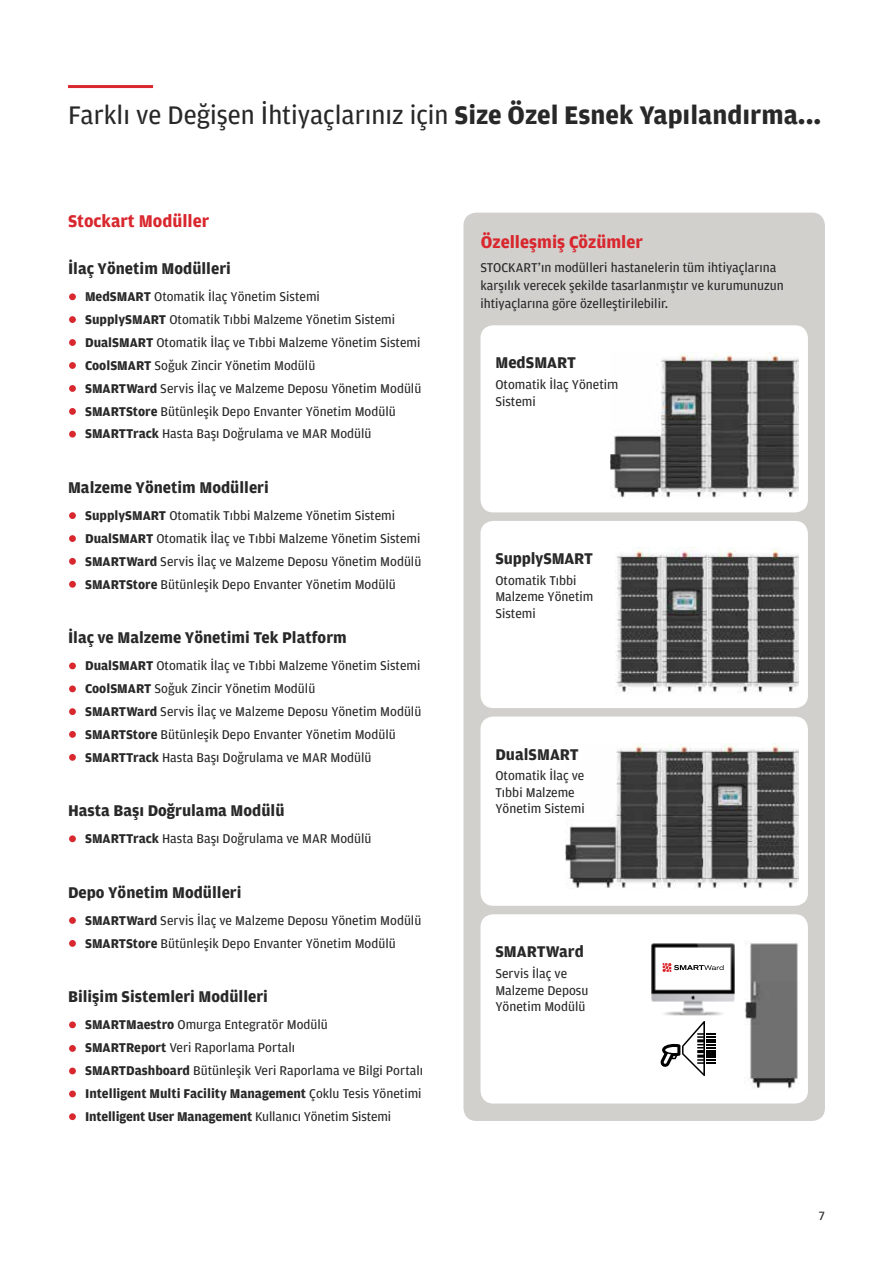
<style>
.page{position:relative;width:893px;height:1263px;background:#fff}
.page>*{position:absolute;margin:0;border:0;box-sizing:border-box;transform-origin:0 0}
.t1{font:27px "Amplitude";color:#292829}
.t2{font:700 18px "Amplitude";color:#d9272e}
.t3{font:700 16.5px "Amplitude";color:#292829}
.t4{font:13.5px/23px "Amplitude";color:#292829}
.t5{font:12.75px "Amplitude";color:#292829}
.s1{font-weight:700}
</style>
<div class="page">
<div style="left:463px;top:213px;width:362px;height:908px;background:#d2d0cd;border-radius:13px"></div>
<div style="left:480px;top:325px;width:328px;height:187px;background:#fff;border-radius:13px"></div>
<div style="left:480px;top:521px;width:328px;height:187px;background:#fff;border-radius:13px"></div>
<div style="left:480px;top:716px;width:328px;height:190px;background:#fff;border-radius:13px"></div>
<div style="left:480px;top:914px;width:328px;height:189px;background:#fff;border-radius:13px"></div>
<hr style="left:68px;top:85px;width:85px;height:3px;background:#d9272e">
<div style="left:69px;top:293px;width:7px;height:7px;background:#d9272e;border-radius:50%"></div>
<div style="left:69px;top:316px;width:7px;height:7px;background:#d9272e;border-radius:50%"></div>
<div style="left:69px;top:339px;width:7px;height:7px;background:#d9272e;border-radius:50%"></div>
<div style="left:69px;top:362px;width:7px;height:7px;background:#d9272e;border-radius:50%"></div>
<div style="left:69px;top:385px;width:7px;height:7px;background:#d9272e;border-radius:50%"></div>
<div style="left:69px;top:408px;width:7px;height:7px;background:#d9272e;border-radius:50%"></div>
<div style="left:69px;top:431px;width:7px;height:7px;background:#d9272e;border-radius:50%"></div>
<div style="left:69px;top:512px;width:7px;height:7px;background:#d9272e;border-radius:50%"></div>
<div style="left:69px;top:535px;width:7px;height:7px;background:#d9272e;border-radius:50%"></div>
<div style="left:69px;top:558px;width:7px;height:7px;background:#d9272e;border-radius:50%"></div>
<div style="left:69px;top:581px;width:7px;height:7px;background:#d9272e;border-radius:50%"></div>
<div style="left:69px;top:662px;width:7px;height:7px;background:#d9272e;border-radius:50%"></div>
<div style="left:69px;top:685px;width:7px;height:7px;background:#d9272e;border-radius:50%"></div>
<div style="left:69px;top:708px;width:7px;height:7px;background:#d9272e;border-radius:50%"></div>
<div style="left:69px;top:731px;width:7px;height:7px;background:#d9272e;border-radius:50%"></div>
<div style="left:69px;top:754px;width:7px;height:7px;background:#d9272e;border-radius:50%"></div>
<div style="left:69px;top:835px;width:7px;height:7px;background:#d9272e;border-radius:50%"></div>
<div style="left:69px;top:917px;width:7px;height:7px;background:#d9272e;border-radius:50%"></div>
<div style="left:69px;top:940px;width:7px;height:7px;background:#d9272e;border-radius:50%"></div>
<div style="left:69px;top:1045px;width:7px;height:7px;background:#d9272e;border-radius:50%"></div>
<div style="left:69px;top:1067px;width:7px;height:7px;background:#d9272e;border-radius:50%"></div>
<div style="left:69px;top:1090px;width:7px;height:7px;background:#d9272e;border-radius:50%"></div>
<div style="left:69px;top:1113px;width:7px;height:7px;background:#d9272e;border-radius:50%"></div>
<div style="left:69px;top:1021px;width:7px;height:7px;background:#d9272e;border-radius:50%"></div>
<img style="left:611px;top:352px;width:187px;height:146px">
<img style="left:565px;top:743px;width:234px;height:146px">
<img style="left:615px;top:548px;width:183px;height:146px">
<img style="left:745px;top:943px;width:53px;height:146px">
<svg style="left:660px;top:1021px;width:56px;height:55px"></svg>
<img style="left:651px;top:943px;width:84px;height:73px">
<svg style="left:663px;top:963px;width:60px;height:9px"></svg>
<h1 class="t1" style="left:68px;top:100px;width:755px">Farklı ve Değişen İhtiyaçlarınız için <span class="s1">Size Özel Esnek Yapılandırma...</span></h1>
<h2 class="t2" style="left:68px;top:211px;width:143px">Stockart Modüller</h2>
<p class="t3" style="left:68px;top:259px;width:164px">İlaç Yönetim Modülleri</p>
<p class="t4" style="left:85px;top:285px;width:338px"><span class="s1">MedSMART</span> Otomatik İlaç Yönetim Sistemi<br><span class="s1">SupplySMART</span> Otomatik Tıbbi Malzeme Yönetim Sistemi <span class="s1">DualSMART</span> Otomatik İlaç ve Tıbbi Malzeme Yönetim Sistemi <span class="s1">CoolSMART</span> Soğuk Zincir Yönetim Modülü<br><span class="s1">SMARTWard</span> Servis İlaç ve Malzeme Deposu Yönetim Modülü <span class="s1">SMARTStore</span> Bütünleşik Depo Envanter Yönetim Modülü <span class="s1">SMARTTrack</span> Hasta Başı Doğrulama ve MAR Modülü</p>
<p class="t3" style="left:68px;top:478px;width:202px">Malzeme Yönetim Modülleri</p>
<p class="t4" style="left:85px;top:504px;width:338px"><span class="s1">SupplySMART</span> Otomatik Tıbbi Malzeme Yönetim Sistemi <span class="s1">DualSMART</span> Otomatik İlaç ve Tıbbi Malzeme Yönetim Sistemi <span class="s1">SMARTWard</span> Servis İlaç ve Malzeme Deposu Yönetim Modülü <span class="s1">SMARTStore</span> Bütünleşik Depo Envanter Yönetim Modülü</p>
<p class="t3" style="left:68px;top:628px;width:280px">İlaç ve Malzeme Yönetimi Tek Platform</p>
<p class="t4" style="left:85px;top:654px;width:338px"><span class="s1">DualSMART</span> Otomatik İlaç ve Tıbbi Malzeme Yönetim Sistemi <span class="s1">CoolSMART</span> Soğuk Zincir Yönetim Modülü<br><span class="s1">SMARTWard</span> Servis İlaç ve Malzeme Deposu Yönetim Modülü <span class="s1">SMARTStore</span> Bütünleşik Depo Envanter Yönetim Modülü <span class="s1">SMARTTrack</span> Hasta Başı Doğrulama ve MAR Modülü</p>
<p class="t3" style="left:68px;top:801px;width:218px">Hasta Başı Doğrulama Modülü</p>
<p class="t4" style="left:85px;top:827px;width:288px"><span class="s1">SMARTTrack</span> Hasta Başı Doğrulama ve MAR Modülü</p>
<p class="t3" style="left:68px;top:883px;width:175px">Depo Yönetim Modülleri</p>
<p class="t4" style="left:85px;top:909px;width:338px"><span class="s1">SMARTWard</span> Servis İlaç ve Malzeme Deposu Yönetim Modülü<br><span class="s1">SMARTStore</span> Bütünleşik Depo Envanter Yönetim Modülü</p>
<p class="t3" style="left:68px;top:988px;width:201px">Bilişim Sistemleri Modülleri</p>
<p class="t4" style="left:85px;top:1013px;width:340px"><span class="s1">SMARTMaestro</span> Omurga Entegratör Modülü<br><span class="s1">SMARTReport</span> Veri Raporlama Portalı<br><span class="s1">SMARTDashboard</span> Bütünleşik Veri Raporlama ve Bilgi Portalı <span class="s1">Intelligent Multi Facility Management</span> Çoklu Tesis Yönetimi <span class="s1">Intelligent User Management</span> Kullanıcı Yönetim Sistemi</p>
<h2 class="t2" style="left:481px;top:232px;width:163px">Özelleşmiş Çözümler</h2>
<p class="t4" style="left:480px;top:258px;width:305px;line-height:18px">STOCKART’ın modülleri hastanelerin tüm ihtiyaçlarına karşılık verecek şekilde tasarlanmıştır ve kurumunuzun ihtiyaçlarına göre özelleştirilebilir.</p>
<p class="t3" style="left:495px;top:354px;width:82px">MedSMART</p>
<p class="t4" style="left:495px;top:376px;width:124px;line-height:16.5px">Otomatik İlaç Yönetim<br>Sistemi</p>
<p class="t3" style="left:495px;top:549px;width:99px">SupplySMART</p>
<p class="t4" style="left:495px;top:572px;width:99px;line-height:16.5px">Otomatik Tıbbi<br>Malzeme Yönetim<br>Sistemi</p>
<p class="t3" style="left:495px;top:745px;width:85px">DualSMART</p>
<p class="t4" style="left:495px;top:768px;width:91px;line-height:16.5px">Otomatik İlaç ve<br>Tıbbi Malzeme<br>Yönetim Sistemi</p>
<p class="t3" style="left:495px;top:942px;width:90px">SMARTWard</p>
<p class="t4" style="left:495px;top:965px;width:95px;line-height:16.5px">Servis İlaç ve<br>Malzeme Deposu<br>Yönetim Modülü</p>
<p class="t5" style="left:819px;top:1209px;width:8px">7</p>
</div>
